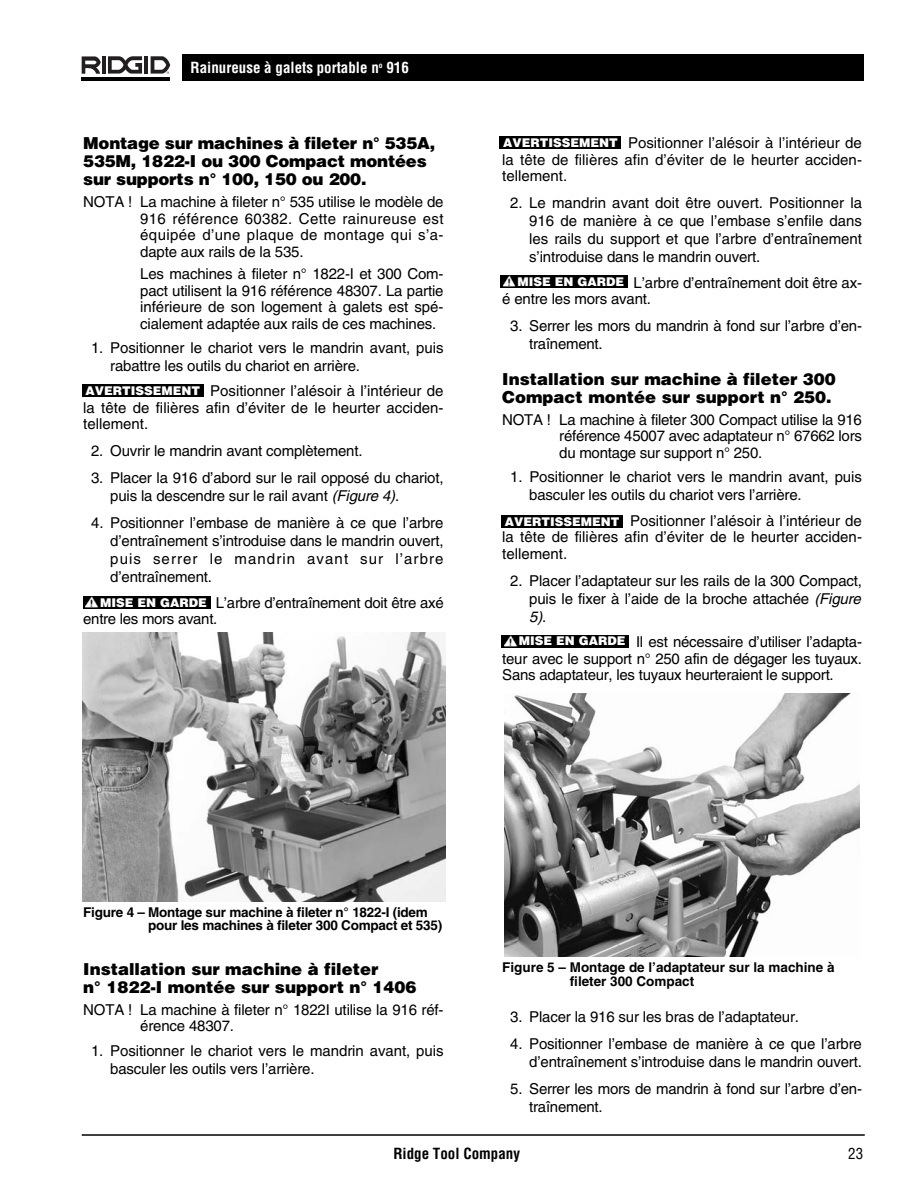
<style>
.page{position:relative;width:918px;height:1188px;background:#fff}
.page>*{position:absolute;margin:0;border:0;box-sizing:border-box;transform-origin:0 0}
.t1{font:900 16.5px/18px "Helvetica";color:#000}
.t2{font:15px/16.5px "Helvetica";letter-spacing:-.01em;color:#000}
.t3{font:700 condensed 15px "Helvetica";color:#fff}
.t4{font:700 condensed 15px "Helvetica";color:#000}
.t5{font:condensed 15px "Helvetica";color:#000}
.t6{font:700 13.5px/13.5px "Helvetica";letter-spacing:-.015em;color:#000}
.t7{font:900 12px "Helvetica";color:#fff}
.s1{font-style:italic}
</style>
<div class="page">
<div style="left:182px;top:54px;width:682px;height:27px;background:#000"></div>
<hr style="left:102px;top:56px;width:4px;height:18px;background:#231f20">
<hr style="left:145px;top:56px;width:3px;height:18px;background:#231f20">
<hr style="left:82px;top:77px;width:88px;height:4px;background:#000">
<svg style="left:82px;top:56px;width:19px;height:18px"></svg>
<svg style="left:108px;top:56px;width:34px;height:18px"></svg>
<svg style="left:151px;top:56px;width:19px;height:18px"></svg>
<hr style="left:82px;top:1134px;width:783px;height:2px;background:#000">
<div style="left:82px;top:384px;width:121px;height:13px;background:#000"></div>
<div style="left:500px;top:275px;width:128px;height:13px;background:#000"></div>
<svg style="left:503px;top:276px;width:13px;height:11px"></svg>
<div style="left:83px;top:596px;width:127px;height:13px;background:#000"></div>
<svg style="left:86px;top:597px;width:13px;height:11px"></svg>
<img style="left:82px;top:632px;width:364px;height:270px">
<div style="left:500px;top:136px;width:121px;height:13px;background:#000"></div>
<div style="left:501px;top:635px;width:128px;height:13px;background:#000"></div>
<svg style="left:505px;top:635px;width:12px;height:11px"></svg>
<div style="left:501px;top:515px;width:122px;height:13px;background:#000"></div>
<img style="left:505px;top:694px;width:355px;height:262px">
<p class="t3" style="left:191px;top:62px;width:220px">Rainureuse à galets portable n<sup>o</sup> 916</p>
<p class="t1" style="left:83px;top:136px;width:354px">Montage sur machines à fileter n° 535A,<br>535M, 1822-I ou 300 Compact montées sur supports n° 100, 150 ou 200.</p>
<p class="t2" style="left:140px;top:195px;width:305px;text-align:justify;text-indent:-57px">NOTA ! La machine à fileter n° 535 utilise le modèle de 916 référence 60382. Cette rainureuse est équipée d’une plaque de montage qui s’a - dapte aux rails de la 535.</p>
<p class="t2" style="left:140px;top:267px;width:305px;text-align:justify">Les machines à fileter n° 1822-I et 300 Com - pact utilisent la 916 référence 48307. La partie inférieure de son logement à galets est spé&shy;cialement adaptée aux rails de ces machines.</p>
<p class="t2" style="left:110px;top:340px;width:335px;line-height:18px;text-indent:-19px">1. Positionner le chariot vers le mandrin avant, puis rabattre les outils du chariot en arrière.</p>
<p class="t2" style="left:83px;top:384px;width:362px;text-align:justify;text-indent:127px">Positionner l’alésoir à l’intérieur de la tête de filières afin d’éviter de le heurter acciden&shy;tellement.</p>
<p class="t2" style="left:91px;top:444px;width:273px">2. Ouvrir le mandrin avant complètement.</p>
<p class="t2" style="left:110px;top:470px;width:335px;line-height:18px;text-indent:-19px">3. Placer la 916 d’abord sur le rail opposé du chariot, puis la descendre sur le rail avant <span class="s1">(Figure 4)</span>.</p>
<p class="t2" style="left:110px;top:515px;width:335px;line-height:18px;text-align:justify;text-indent:-19px">4. Positionner l’embase de manière à ce que l’arbre d’entraînement s’introduise dans le mandrin ouvert, puis serrer le mandrin avant sur l’arbre d’entraînement.</p>
<p class="t2" style="left:83px;top:596px;width:362px;text-indent:133px">L’arbre d’entraînement doit être axé entre les mors avant.</p>
<p class="t7" style="left:86px;top:386px;width:116px">AVERTISSEMENT</p>
<p class="t7" style="left:100px;top:598px;width:108px">MISE EN GARDE</p>
<p class="t2" style="left:502px;top:136px;width:361px;text-align:justify;text-indent:126px">Positionner l’alésoir à l’intérieur de la tête de filières afin d’éviter de le heurter acciden&shy;tellement.</p>
<p class="t2" style="left:529px;top:195px;width:334px;line-height:18px;text-align:justify;text-indent:-19px">2. Le mandrin avant doit être ouvert. Positionner la 916 de manière à ce que l’embase s’enfile dans les rails du support et que l’arbre d’entraînement s’introduise dans le mandrin ouvert.</p>
<p class="t2" style="left:502px;top:276px;width:361px;text-indent:131px">L’arbre d’entraînement doit être ax - é entre les mors avant.</p>
<p class="t2" style="left:529px;top:318px;width:334px;line-height:18px;text-indent:-19px">3. Serrer les mors du mandrin à fond sur l’arbre d’en - traînement.</p>
<p class="t1" style="left:502px;top:372px;width:335px">Installation sur machine à fileter 300<br>Compact montée sur support n° 250.</p>
<p class="t2" style="left:559px;top:413px;width:304px;text-align:justify;text-indent:-57px">NOTA ! La machine à fileter 300 Compact utilise la 916 référence 45007 avec adaptateur n° 67662 lors du montage sur support n° 250.</p>
<p class="t2" style="left:529px;top:469px;width:334px;line-height:18px;text-indent:-19px">1. Positionner le chariot vers le mandrin avant, puis basculer les outils du chariot vers l’arrière.</p>
<p class="t2" style="left:502px;top:513px;width:361px;text-align:justify;text-indent:128px">Positionner l’alésoir à l’intérieur de la tête de filières afin d’éviter de le heurter acciden&shy;tellement.</p>
<p class="t2" style="left:529px;top:573px;width:336px;line-height:18px;text-indent:-19px">2. Placer l’adaptateur sur les rails de la 300 Compact, puis le fixer à l’aide de la broche attachée <span class="s1">(Figure<br>5)</span>.</p>
<p class="t2" style="left:502px;top:635px;width:361px;text-align:justify;text-indent:134px">Il est nécessaire d’utiliser l’adapta - teur avec le support n° 250 afin de dégager les tuyaux.<br>Sans adaptateur, les tuyaux heurteraient le support.</p>
<p class="t7" style="left:503px;top:139px;width:116px">AVERTISSEMENT</p>
<p class="t7" style="left:518px;top:277px;width:108px">MISE EN GARDE</p>
<p class="t7" style="left:505px;top:517px;width:116px">AVERTISSEMENT</p>
<p class="t7" style="left:519px;top:637px;width:108px">MISE EN GARDE</p>
<p class="t6" style="left:148px;top:906px;width:296px;text-indent:-65px">Figure 4 – Montage sur machine à fileter n° 1822-I (idem pour les machines à fileter 300 Compact et 535)</p>
<p class="t1" style="left:83px;top:962px;width:335px">Installation sur machine à fileter<br>n° 1822-I montée sur support n° 1406</p>
<p class="t2" style="left:140px;top:1003px;width:305px;text-indent:-57px">NOTA ! La machine à fileter n° 1822I utilise la 916 réf - érence 48307.</p>
<p class="t2" style="left:110px;top:1043px;width:335px;line-height:18px;text-indent:-19px">1. Positionner le chariot vers le mandrin avant, puis basculer les outils vers l’arrière.</p>
<p class="t6" style="left:570px;top:962px;width:266px;text-indent:-68px">Figure 5 – Montage de l’adaptateur sur la machine à fileter 300 Compact</p>
<p class="t2" style="left:510px;top:1010px;width:290px">3. Placer la 916 sur les bras de l’adaptateur.</p>
<p class="t2" style="left:510px;top:1036px;width:353px;line-height:18px;text-align:right">4. Positionner l’embase de manière à ce que l’arbre d’entraînement s’introduise dans le mandrin ouvert.</p>
<p class="t2" style="left:529px;top:1081px;width:334px;line-height:18px;text-indent:-19px">5. Serrer les mors de mandrin à fond sur l’arbre d’en - traînement.</p>
<p class="t4" style="left:393px;top:1148px;width:128px">Ridge Tool Company</p>
<p class="t5" style="left:848px;top:1148px;width:16px">23</p>
</div>
